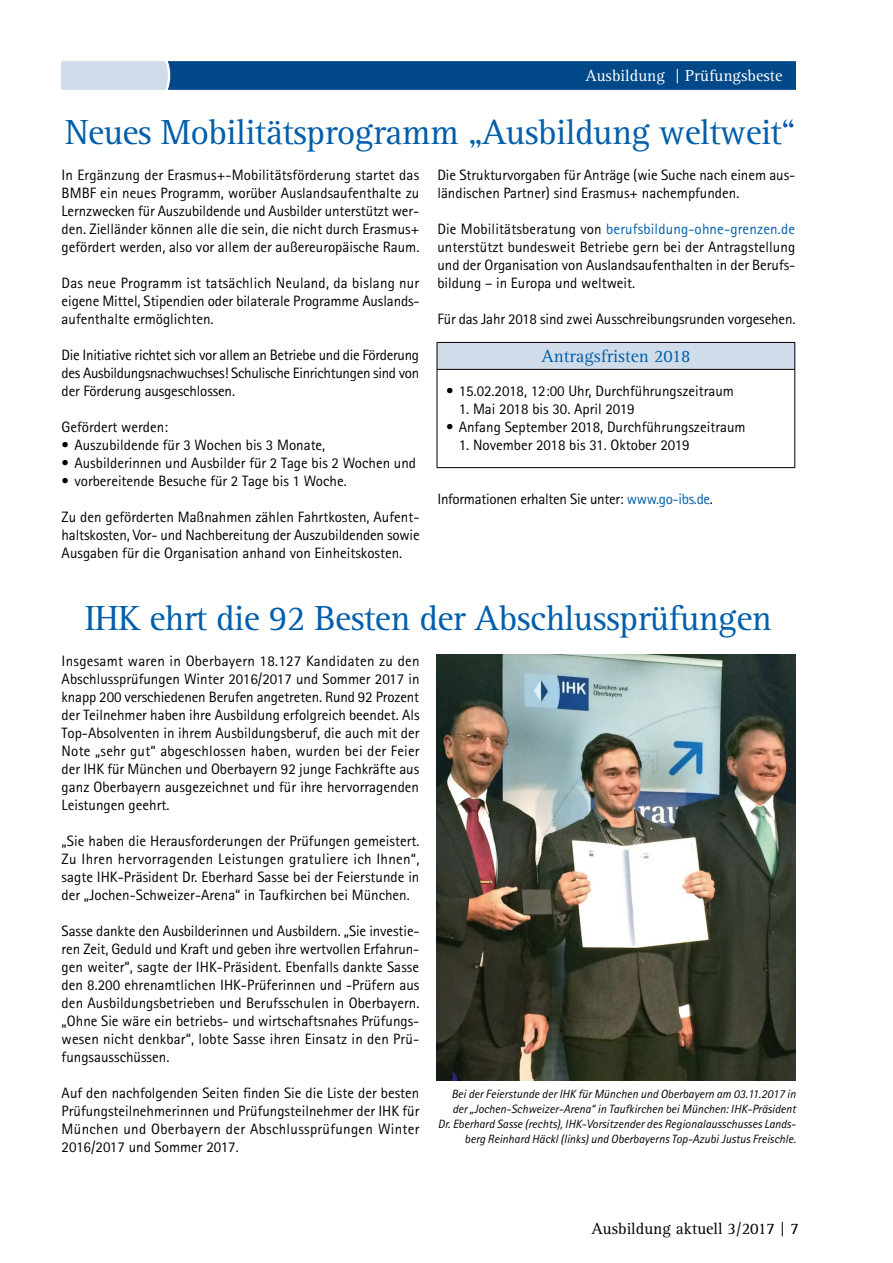
<style>
.page{position:relative;width:893px;height:1263px;background:#fff}
.page>*{position:absolute;margin:0;border:0;box-sizing:border-box;transform-origin:0 0}
.t1{font:36px "Rotis Serif Std";letter-spacing:-.015em;color:#005eab}
.t2{font:18px "Rotis Serif Std";color:#005eab}
.t3{font:16.5px "Rotis Serif Std";color:#000}
.t4{font:16.5px "Rotis Serif Std";color:#fff}
.t5{font:15px/18px "Rotis Sans Serif Std";color:#000;text-align:justify}
.t6{font:15px "Rotis Sans Serif Std";letter-spacing:-.02em;color:#000}
.t7{font:italic 12px/15px "Rotis Sans Serif Std";color:#000;text-align:right}
.s1{color:#005eab}
</style>
<div class="page">
<svg style="left:62px;top:62px;width:733px;height:27px;background:#1e5d96"></svg>
<img style="left:437px;top:655px;width:358px;height:425px">
<div style="left:437px;top:342px;width:358px;height:27px;background:#d1dcea"></div>
<svg style="left:794px;top:343px;width:1px;height:26px"></svg>
<hr style="left:437px;top:342px;width:358px;height:1px;background:#000">
<svg style="left:437px;top:343px;width:1px;height:26px"></svg>
<hr style="left:437px;top:369px;width:358px;height:1px;background:#000">
<hr style="left:437px;top:370px;width:1px;height:97px;background:#000">
<hr style="left:794px;top:370px;width:1px;height:97px;background:#000">
<hr style="left:437px;top:467px;width:358px;height:1px;background:#000">
<p class="t4" style="left:585px;top:67px;width:198px">Ausbildung | Prüfungsbeste</p>
<h1 class="t1" style="left:65px;top:112px;width:733px">Neues Mobilitätsprogramm „Ausbildung weltweit“</h1>
<p class="t5" style="left:62px;top:166px;width:359px">In Ergänzung der Erasmus+-Mobilitätsförderung startet das BMBF ein neues Programm, worüber Auslandsaufenthalte zu Lernzwecken für Auszubildende und Ausbilder unterstützt wer&shy;den. Zielländer können alle die sein, die nicht durch Erasmus+ gefördert werden, also vor allem der außereuropäische Raum.</p>
<p class="t5" style="left:62px;top:274px;width:360px">Das neue Programm ist tatsächlich Neuland, da bislang nur eigene Mittel, Stipendien oder bilaterale Programme Auslands&shy;aufenthalte ermöglichten.</p>
<p class="t5" style="left:62px;top:346px;width:359px">Die Initiative richtet sich vor allem an Betriebe und die Förderung des Ausbildungsnachwuchses! Schulische Einrichtungen sind von der Förderung ausgeschlossen.</p>
<p class="t5" style="left:62px;top:418px;width:108px">Gefördert werden:</p>
<p class="t5" style="left:62px;top:436px;width:265px">• Auszubildende für 3 Wochen bis 3 Monate,</p>
<p class="t5" style="left:62px;top:454px;width:356px">• Ausbilderinnen und Ausbilder für 2 Tage bis 2 Wochen und</p>
<p class="t5" style="left:62px;top:472px;width:287px">• vorbereitende Besuche für 2 Tage bis 1 Woche.</p>
<p class="t5" style="left:62px;top:508px;width:360px">Zu den geförderten Maßnahmen zählen Fahrtkosten, Aufent&shy;haltskosten, Vor- und Nachbereitung der Auszubildenden sowie Ausgaben für die Organisation anhand von Einheitskosten.</p>
<p class="t5" style="left:437px;top:166px;width:359px">Die Strukturvorgaben für Anträge (wie Suche nach einem aus&shy;ländischen Partner) sind Erasmus+ nachempfunden.</p>
<p class="t5" style="left:437px;top:220px;width:359px">Die Mobilitätsberatung von <span class="s1">berufsbildung-ohne-grenzen.de </span>unterstützt bundesweit Betriebe gern bei der Antragstellung und der Organisation von Auslandsaufenthalten in der Berufs&shy;bildung – in Europa und weltweit.</p>
<p class="t5" style="left:437px;top:310px;width:360px">Für das Jahr 2018 sind zwei Ausschreibungsrunden vorgesehen.</p>
<p class="t2" style="left:541px;top:346px;width:151px">Antragsfristen 2018</p>
<p class="t5" style="left:446px;top:382px;width:289px">• 15.02.2018, 12:00 Uhr, Durchführungszeitraum</p>
<p class="t5" style="left:459px;top:400px;width:178px">1. Mai 2018 bis 30. April 2019</p>
<p class="t5" style="left:446px;top:418px;width:301px">• Anfang September 2018, Durchführungszeitraum</p>
<p class="t5" style="left:459px;top:436px;width:232px">1. November 2018 bis 31. Oktober 2019</p>
<p class="t6" style="left:437px;top:490px;width:277px">Informationen erhalten Sie unter: <span class="s1">www.go-ibs.de</span>.</p>
<h1 class="t1" style="left:85px;top:598px;width:688px">IHK ehrt die 92 Besten der Abschlussprüfungen</h1>
<p class="t5" style="left:62px;top:652px;width:360px">Insgesamt waren in Oberbayern 18.127 Kandidaten zu den Abschlussprüfungen Winter 2016/2017 und Sommer 2017 in knapp 200 verschiedenen Berufen angetreten. Rund 92 Prozent der Teilnehmer haben ihre Ausbildung erfolgreich beendet. Als Top-Absolventen in ihrem Ausbildungsberuf, die auch mit der Note „sehr gut“ abgeschlossen haben, wurden bei der Feier der IHK für München und Oberbayern 92 junge Fachkräfte aus ganz Oberbayern ausgezeichnet und für ihre hervorragenden Leistungen geehrt.</p>
<p class="t5" style="left:62px;top:832px;width:359px">„Sie haben die Herausforderungen der Prüfungen gemeistert.<br>Zu Ihren hervorragenden Leistungen gratuliere ich Ihnen“, sagte IHK-Präsident Dr. Eberhard Sasse bei der Feierstunde in der „Jochen-Schweizer-Arena“ in Taufkirchen bei München.</p>
<p class="t5" style="left:62px;top:922px;width:359px">Sasse dankte den Ausbilderinnen und Ausbildern. „Sie investie&shy;ren Zeit, Geduld und Kraft und geben ihre wertvollen Erfahrun&shy;gen weiter“, sagte der IHK-Präsident. Ebenfalls dankte Sasse den 8.200 ehrenamtlichen IHK-Prüferinnen und -Prüfern aus den Ausbildungsbetrieben und Berufsschulen in Oberbayern. „Ohne Sie wäre ein betriebs- und wirtschaftsnahes Prüfungs&shy;wesen nicht denkbar“, lobte Sasse ihren Einsatz in den Prü&shy;fungsausschüssen.</p>
<p class="t5" style="left:62px;top:1084px;width:359px">Auf den nachfolgenden Seiten finden Sie die Liste der besten Prüfungsteilnehmerinnen und Prüfungsteilnehmer der IHK für München und Oberbayern der Abschlussprüfungen Winter 2016/2017 und Sommer 2017.</p>
<p class="t7" style="left:438px;top:1086px;width:359px">Bei der Feierstunde der IHK für München und Oberbayern am 03.11.2017 in der „Jochen-Schweizer-Arena“ in Taufkirchen bei München: IHK-Präsident Dr. Eberhard Sasse (rechts), IHK-Vorsitzender des Regionalausschusses Lands&shy;berg Reinhard Häckl (links) und Oberbayerns Top-Azubi Justus Freischle.</p>
<p class="t3" style="left:591px;top:1219px;width:209px">Ausbildung aktuell 3/2017 | 7</p>
</div>
